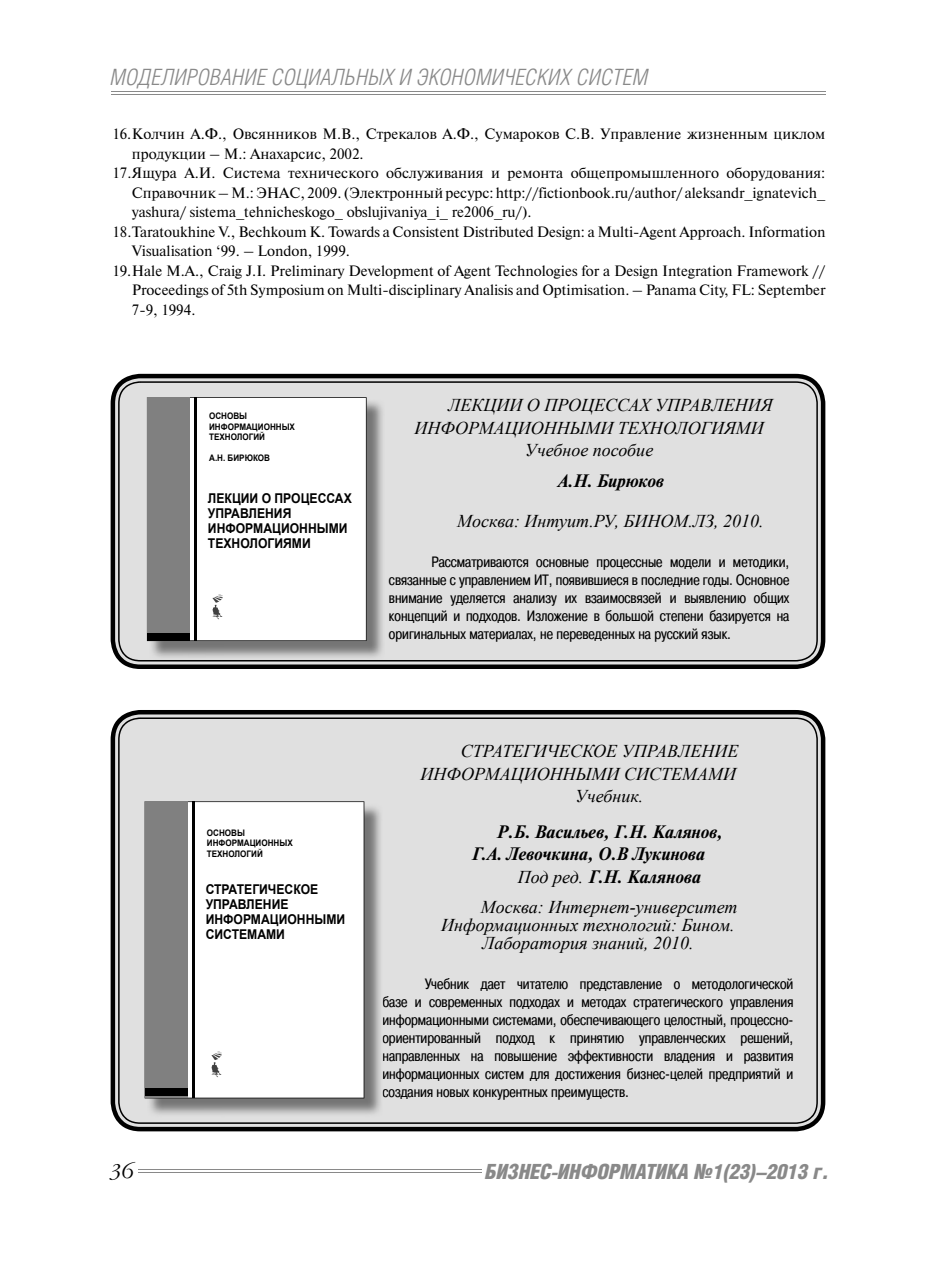
<style>
.page{position:relative;width:936px;height:1276px;background:#fff}
.page>*{position:absolute;margin:0;border:0;box-sizing:border-box;transform-origin:0 0}
.t1{font:italic 300 22.5px "Helios Cond";letter-spacing:.01em;color:#898989}
.t2{font:italic 900 21px "Helios Cond";letter-spacing:-.01em;color:#898989}
.t3{font:italic 300 19.5px "Garamond C";color:#000}
.t4{font:italic 18px "Times New Roman";color:#000}
.t5{font:italic 700 18px "Newton C";color:#000}
.t6{font:15px/19.5px "Newton C";color:#000}
.t7{font:15px/18px "Pragmatica Cond C";color:#000;text-align:justify}
.t8{font:700 13.5px/15px "Arial";color:#000;scale:.9 1}
.t9{font:700 9px/10.5px "Arial";color:#000;scale:.9 1}
.s1{font-family:"Times New Roman";font-weight:400}
</style>
<div class="page">
<hr style="left:111px;top:91px;width:714px;height:1px;background:#898989">
<hr style="left:111px;top:94px;width:714px;height:1px;background:#898989">
<hr style="left:138px;top:1168px;width:343px;height:1px;background:#898989">
<hr style="left:138px;top:1172px;width:343px;height:1px;background:#898989">
<svg style="left:111px;top:374px;width:714px;height:295px;background:#5b5b5b"></svg>
<div style="left:118px;top:381px;width:699px;height:280px;background:#e0e0e0"></div>
<img style="left:149px;top:400px;width:236px;height:259px">
<svg style="left:190px;top:397px;width:176px;height:244px"></svg>
<div style="left:147px;top:397px;width:43px;height:244px;background:#808080"></div>
<hr style="left:194px;top:397px;width:3px;height:244px;background:#000">
<img style="left:211px;top:593px;width:14px;height:27px">
<div style="left:147px;top:633px;width:43px;height:8px;background:#000"></div>
<svg style="left:111px;top:710px;width:714px;height:421px;background:#5b5b5b"></svg>
<div style="left:118px;top:717px;width:699px;height:407px;background:#e0e0e0"></div>
<img style="left:147px;top:804px;width:235px;height:313px">
<svg style="left:145px;top:801px;width:219px;height:297px"></svg>
<div style="left:145px;top:802px;width:43px;height:296px;background:#808080"></div>
<hr style="left:192px;top:802px;width:3px;height:296px;background:#000">
<img style="left:209px;top:1050px;width:15px;height:27px">
<div style="left:145px;top:1088px;width:43px;height:7px;background:#000"></div>
<h1 class="t1" style="left:111px;top:69px;width:539px">МОДЕЛИРОВАНИЕ СОЦИАЛЬНЫХ И ЭКОНОМИЧЕСКИХ СИСТЕМ</h1>
<p class="t6" style="left:132px;top:126px;width:695px;text-indent:-20px">16. Колчин А.Ф., Овсянников М.В., Стрекалов А.Ф., Сумароков С.В. Управление жизненным циклом продукции – М.: Анахарсис, 2002.</p>
<p class="t6" style="left:132px;top:165px;width:695px;text-align:justify;text-indent:-20px">17. Ящура А.И. Система технического обслуживания и ремонта общепромышленного оборудования:<br>Справочник – М.: ЭНАС, 2009. (Электронный ресурс: http://fictionbook.ru/author/ aleksandr_ignatevich_ yashura/ sistema_tehnicheskogo_ obslujivaniya_i_ re2006_ru/).</p>
<p class="t6" style="left:132px;top:223px;width:695px;text-indent:-20px">18. Taratoukhine V., Bechkoum K. Towards a Consistent Distributed Design: a Multi-Agent Approach. Information<br>Visualisation ‘99. – London, 1999.</p>
<p class="t6" style="left:132px;top:262px;width:695px;text-align:justify;text-indent:-20px">19. Hale M.A., Craig J.I. Preliminary Development of Agent Technologies for a Design Integration Framework // Proceedings of 5th Symposium on Multi-disciplinary Analisis and Optimisation. – Panama City, FL: September 7-9, 1994.</p>
<p class="t9" style="left:209px;top:411px;width:97px">ОСНОВЫ<br>ИНФОРМАЦИОННЫХ<br>ТЕХНОЛОГИЙ</p>
<p class="t9" style="left:209px;top:453px;width:69px">А.Н. БИРЮКОВ</p>
<p class="t8" style="left:208px;top:490px;width:161px">ЛЕКЦИИ О ПРОЦЕССАХ<br>УПРАВЛЕНИЯ<br>ИНФОРМАЦИОННЫМИ<br>ТЕХНОЛОГИЯМИ</p>
<p class="t4" style="left:448px;top:395px;width:326px">ЛЕКЦИИ О ПРОЦЕССАХ УПРАВЛЕНИЯ</p>
<p class="t4" style="left:414px;top:417px;width:351px">ИНФОРМАЦИОННЫМИ ТЕХНОЛОГИЯМИ</p>
<p class="t4" style="left:525px;top:440px;width:130px">Учебное пособие</p>
<p class="t5" style="left:557px;top:474px;width:108px">А.Н. Бирюков</p>
<p class="t4" style="left:457px;top:510px;width:308px">Москва: Интуит.РУ, БИНОМ.ЛЗ, 2010.</p>
<p class="t7" style="left:389px;top:554px;width:402px;text-indent:43px">Рассматриваются основные процессные модели и методики, связанные с управлением ИТ, появившиеся в последние годы. Основное внимание уделяется анализу их взаимосвязей и выявлению общих концепций и подходов. Изложение в большой степени базируется на оригинальных материалах, не переведенных на русский язык.</p>
<p class="t9" style="left:207px;top:827px;width:97px">ОСНОВЫ<br>ИНФОРМАЦИОННЫХ<br>ТЕХНОЛОГИЙ</p>
<p class="t8" style="left:206px;top:881px;width:157px">СТРАТЕГИЧЕСКОЕ<br>УПРАВЛЕНИЕ<br>ИНФОРМАЦИОННЫМИ<br>СИСТЕМАМИ</p>
<p class="t4" style="left:460px;top:741px;width:279px">СТРАТЕГИЧЕСКОЕ УПРАВЛЕНИЕ</p>
<p class="t4" style="left:420px;top:764px;width:317px">ИНФОРМАЦИОННЫМИ СИСТЕМАМИ</p>
<p class="t4" style="left:575px;top:786px;width:70px">Учебник.</p>
<p class="t5" style="left:496px;top:824px;width:227px">Р.Б. Васильев, Г.Н. Калянов,</p>
<p class="t5" style="left:471px;top:847px;width:235px">Г.А. Левочкина, О.В Лукинова</p>
<p class="t5" style="left:518px;top:869px;width:184px"><span class="s1">Под ред.</span> Г.Н. Калянова</p>
<p class="t4" style="left:481px;top:896px;width:258px">Москва: Интернет-университет</p>
<p class="t4" style="left:441px;top:914px;width:295px">Информационных технологий: Бином.</p>
<p class="t4" style="left:482px;top:932px;width:213px">Лаборатория знаний, 2010.</p>
<p class="t7" style="left:382px;top:976px;width:412px;text-indent:43px">Учебник дает читателю представление о методологической базе и современных подходах и методах стратегического управления информационными системами, обеспечивающего целостный, процессно&shy;ориентированный подход к принятию управленческих решений, направленных на повышение эффективности владения и развития информационных систем для достижения бизнес-целей предприятий и создания новых конкурентных преимуществ.</p>
<h3 class="t3" style="left:111px;top:1163px;width:25px">36</h3>
<h2 class="t2" style="left:485px;top:1164px;width:345px">БИЗНЕС-ИНФОРМАТИКА №1(23)–2013 г.</h2>
</div>
